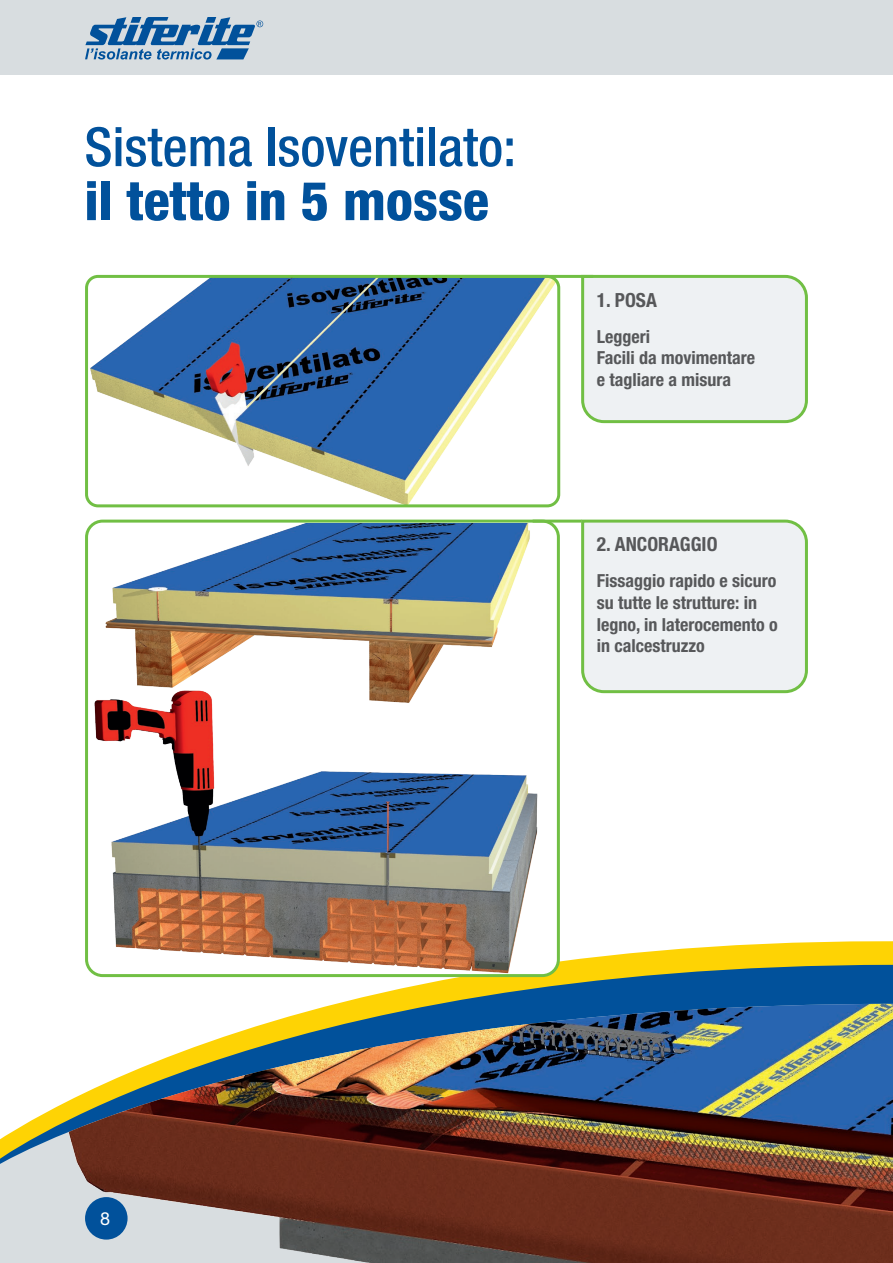
<style>
.page{position:relative;width:893px;height:1263px;background:#fff}
.page>*{position:absolute;margin:0;border:0;box-sizing:border-box;transform-origin:0 0}
.t1{font:500 condensed 54px "Helvetica Neue LT Pro";color:#01519b}
.t2{font:800 condensed 54px "Helvetica Neue LT Pro";color:#01519b}
.t3{font:700 condensed 19.5px "Helvetica Neue LT Pro";color:#57585a}
.t4{font:700 condensed 18px/21.6px "Helvetica Neue LT Pro";color:#57585a}
.t5{font:18px "Helvetica Neue LT Pro";color:#fff}
</style>
<div class="page">
<div style="left:0;top:0;width:893px;height:74px;background:#d8dde0"></div>
<svg style="left:85px;top:17px;width:178px;height:43px"></svg>
<svg style="left:0;top:1112px;width:47px;height:151px;background:#d5d7c3"></svg>
<img style="left:47px;top:941px;width:846px;height:322px">
<div style="left:85px;top:1197px;width:43px;height:42px;background:#01519b;border-radius:50%"></div>
<img style="left:89px;top:279px;width:470px;height:227px">
<div style="left:85px;top:275px;width:475px;height:232px;border:3px solid #71bf44;border-radius:11px"></div>
<svg style="left:580px;top:274px;width:228px;height:150px;background:#e5ede7"></svg>
<hr style="left:435px;top:275px;width:158px;height:3px;background:#71bf44">
<svg style="left:580px;top:519px;width:228px;height:175px;background:#e7eee9"></svg>
<hr style="left:533px;top:520px;width:48px;height:3px;background:#71bf44">
<img style="left:89px;top:523px;width:469px;height:239px">
<img style="left:88px;top:682px;width:456px;height:341px">
<h1 class="t1" style="left:84px;top:115px;width:433px">Sistema Isoventilato:</h1>
<h1 class="t2" style="left:84px;top:167px;width:406px">il tetto in 5 mosse</h1>
<p class="t3" style="left:597px;top:288px;width:61px">1. POSA</p>
<p class="t4" style="left:597px;top:325px;width:160px">Leggeri<br>Facili da movimentare e tagliare a misura</p>
<p class="t3" style="left:597px;top:533px;width:122px">2. ANCORAGGIO</p>
<p class="t4" style="left:597px;top:570px;width:182px">Fissaggio rapido e sicuro su tutte le strutture: in legno, in laterocemento o in calcestruzzo</p>
<p class="t5" style="left:100px;top:1207px;width:12px">8</p>
</div>
